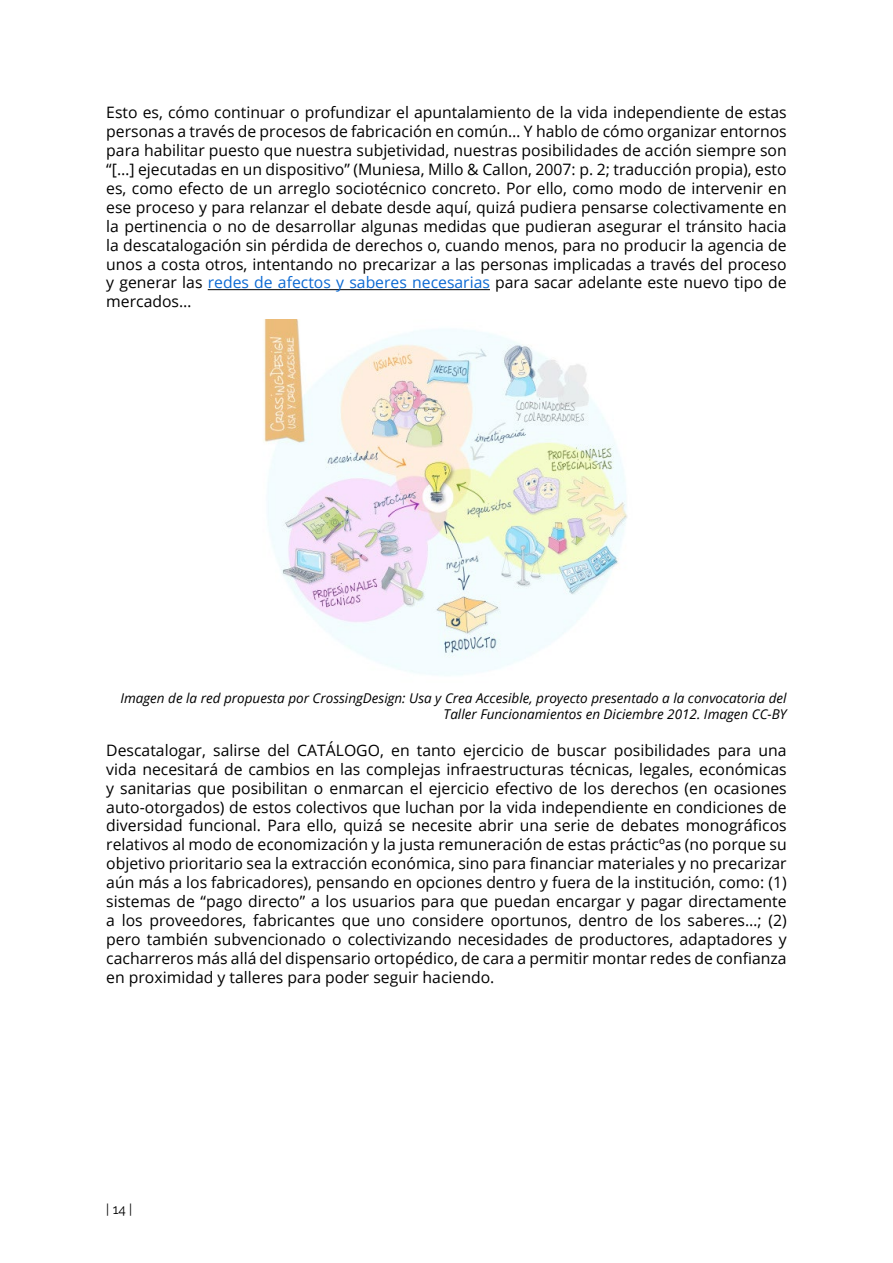
<style>
.page{position:relative;width:893px;height:1263px;background:#fff}
.page>*{position:absolute;margin:0;border:0;box-sizing:border-box;transform-origin:0 0}
.Text_Body{font:15.75px/18.9px "Open Sans";color:#000;text-align:justify}
.t1{font:italic 13.5px/16.2px "Open Sans";color:#000;text-align:right}
.t2{font:13.5px "Raleway";color:#000}
.s1{color:#0c6ad3}
</style>
<div class="page">
<hr style="left:208px;top:289px;width:282px;height:1px;background:#000">
<img style="left:263px;top:319px;width:364px;height:357px">
<p class="Text_Body" style="left:106px;top:103px;width:682px">Esto es, cómo continuar o profundizar el apuntalamiento de la vida independiente de estas personas a través de procesos de fabricación en común… Y hablo de cómo organizar entornos para habilitar puesto que nuestra subjetividad, nuestras posibilidades de acción siempre son “[…] ejecutadas en un dispositivo” (Muniesa, Millo &amp; Callon, 2007: p. 2; traducción propia), esto es, como efecto de un arreglo sociotécnico concreto. Por ello, como modo de intervenir en ese proceso y para relanzar el debate desde aquí, quizá pudiera pensarse colectivamente en la pertinencia o no de desarrollar algunas medidas que pudieran asegurar el tránsito hacia la descatalogación sin pérdida de derechos o, cuando menos, para no producir la agencia de unos a costa otros, intentando no precarizar a las personas implicadas a través del proceso y generar las <span class="s1">redes de afectos y saberes necesarias</span> para sacar adelante este nuevo tipo de mercados…</p>
<p class="t1" style="left:120px;top:690px;width:668px">Imagen de la red propuesta por CrossingDesign: Usa y Crea Accesible, proyecto presentado a la convocatoria del<br>Taller Funcionamientos en Diciembre 2012. Imagen CC-BY</p>
<p class="Text_Body" style="left:106px;top:740px;width:682px">Descatalogar, salirse del CATÁLOGO, en tanto ejercicio de buscar posibilidades para una vida necesitará de cambios en las complejas infraestructuras técnicas, legales, económicas y sanitarias que posibilitan o enmarcan el ejercicio efectivo de los derechos (en ocasiones auto-otorgados) de estos colectivos que luchan por la vida independiente en condiciones de diversidad funcional. Para ello, quizá se necesite abrir una serie de debates monográficos relativos al modo de economización y la justa remuneración de estas prácticºas (no porque su objetivo prioritario sea la extracción económica, sino para financiar materiales y no precarizar aún más a los fabricadores), pensando en opciones dentro y fuera de la institución, como: (1) sistemas de “pago directo” a los usuarios para que puedan encargar y pagar directamente a los proveedores, fabricantes que uno considere oportunos, dentro de los saberes…; (2) pero también subvencionado o colectivizando necesidades de productores, adaptadores y cacharreros más allá del dispensario ortopédico, de cara a permitir montar redes de confianza en proximidad y talleres para poder seguir haciendo.</p>
<p class="t2" style="left:106px;top:1201px;width:28px">| 14 |</p>
</div>
